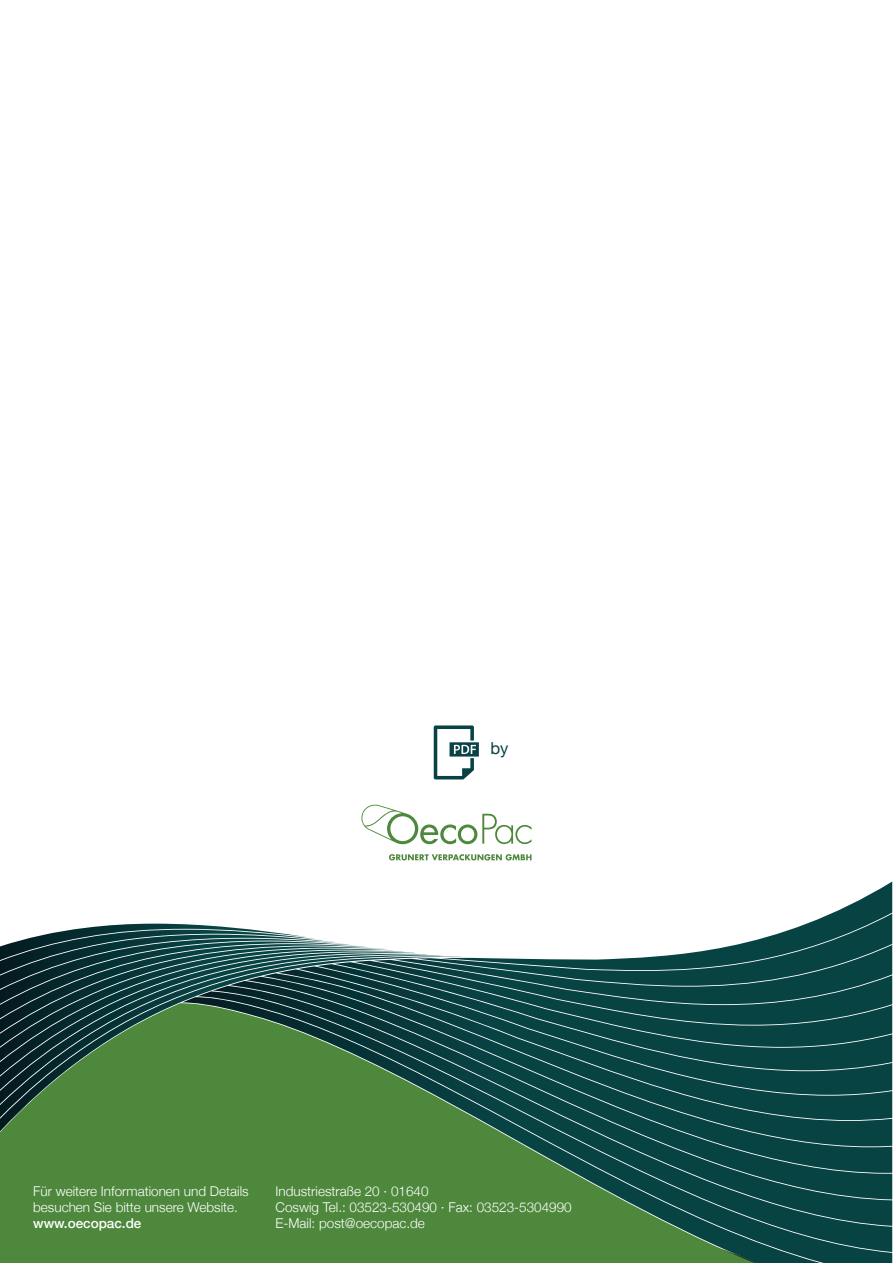
<style>
.page{position:relative;width:893px;height:1263px;background:#fff}
.page>*{position:absolute;margin:0;border:0;box-sizing:border-box;transform-origin:0 0}
.t1{font:16.5px "Helvetica Neue";color:#084244}
.t2{font:300 13.5px/16.2px "Helvetica Neue";color:#fff}
.t3{font:500 13.5px "Helvetica Neue";color:#fff}
</style>
<div class="page">
<svg style="left:757px;top:1120px;width:135px;height:143px;background:#10494a"></svg>
<svg style="left:0;top:1104px;width:757px;height:159px;background:#427c3f"></svg>
<svg style="left:298px;top:881px;width:594px;height:239px"></svg>
<svg style="left:0;top:924px;width:416px;height:180px;background:#406a52"></svg>
<svg style="left:361px;top:805px;width:170px;height:55px"></svg>
<svg style="left:434px;top:725px;width:45px;height:54px"></svg>
<p class="t1" style="left:490px;top:736px;width:20px">by</p>
<p class="t2" style="left:33px;top:1182px;width:217px">Für weitere Informationen und Details besuchen Sie bitte unsere Website.</p>
<p class="t3" style="left:33px;top:1212px;width:110px">www.oecopac.de</p>
<p class="t2" style="left:276px;top:1182px;width:155px">Industriestraße 20 · 01640</p>
<p class="t2" style="left:276px;top:1198px;width:298px">Coswig Tel.: 03523-530490 · Fax: 03523-5304990<br>E-Mail: post@oecopac.de</p>
</div>
